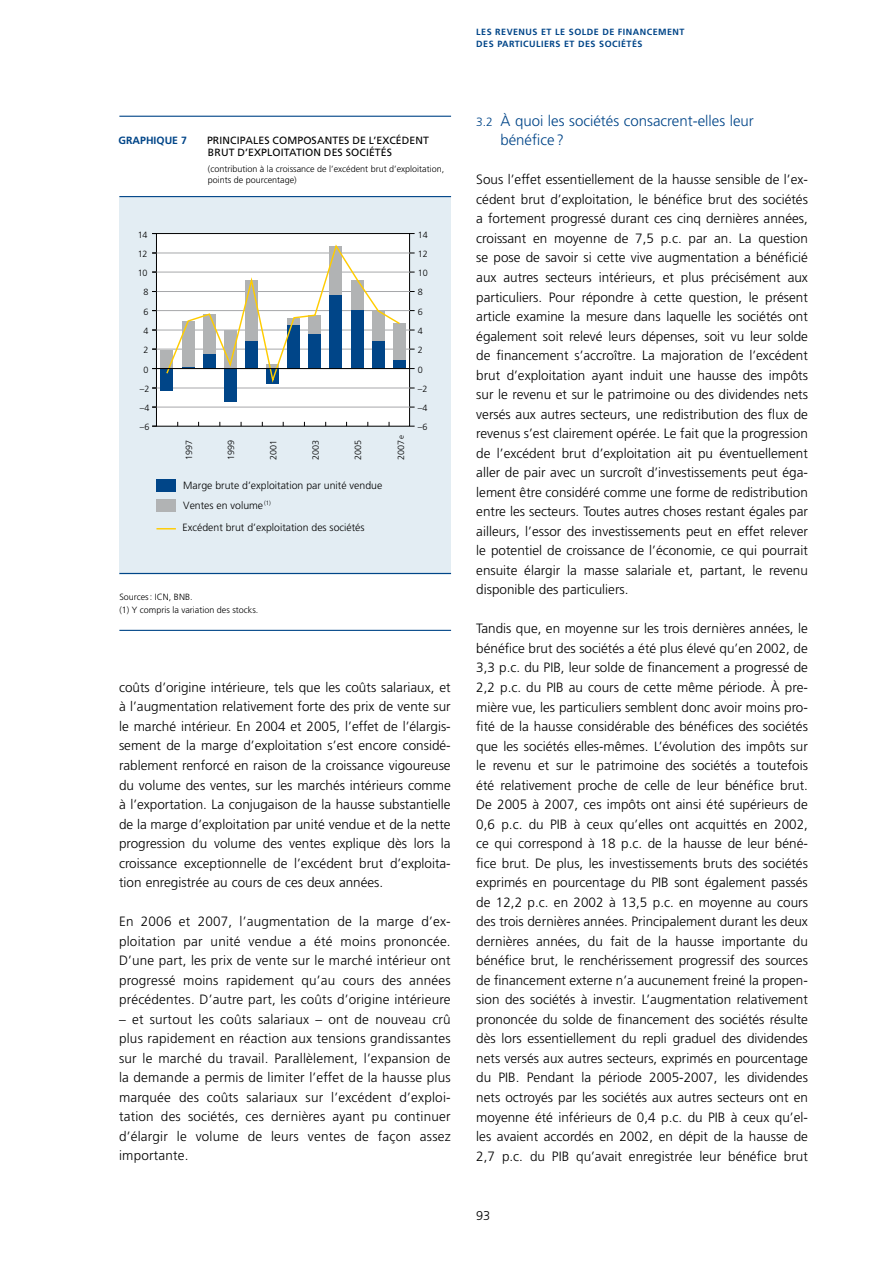
<style>
.page{position:relative;width:893px;height:1263px;background:#fff}
.page>*{position:absolute;margin:0;border:0;box-sizing:border-box;transform-origin:0 0}
.t1{font:300 15px/19.5px "Frutiger LT";color:#004588}
.t2{font:300 13.5px/19.5px "Frutiger LT";color:#000;text-align:justify}
.t3{font:300 12.75px "Frutiger LT";color:#000}
.t4{font:300 10.5px "Frutiger LT";color:#000}
.t5{font:10.5px/12px "Frutiger LT";letter-spacing:.01em;color:#000}
.t6{font:700 10.5px "Frutiger LT";color:#004588}
.t7{font:300 9px/19.2px "Frutiger LT";color:#000}
.t8{font:700 9px/12px "Frutiger LT";letter-spacing:.05em;color:#004588}
.t9{font:300 7.8px "Frutiger LT";color:#000}
.s1{font-size:12px}
</style>
<div class="page">
<div style="left:119px;top:196px;width:332px;height:378px;background:#e3edf3"></div>
<div style="left:156px;top:234px;width:254px;height:192px;background:#fff"></div>
<div style="left:156px;top:233px;width:254px;height:194px;border:1px solid #000"></div>
<hr style="left:156px;top:253px;width:254px;height:1px;background:#a7a8aa">
<hr style="left:156px;top:272px;width:254px;height:1px;background:#a7a8aa">
<hr style="left:156px;top:291px;width:254px;height:1px;background:#a7a8aa">
<hr style="left:156px;top:310px;width:254px;height:1px;background:#a7a8aa">
<hr style="left:156px;top:330px;width:254px;height:1px;background:#a7a8aa">
<hr style="left:156px;top:349px;width:254px;height:1px;background:#a7a8aa">
<hr style="left:156px;top:388px;width:254px;height:1px;background:#a7a8aa">
<hr style="left:156px;top:407px;width:254px;height:1px;background:#a7a8aa">
<div style="left:161px;top:350px;width:12px;height:18px;background:#b1b3b4"></div>
<div style="left:393px;top:360px;width:13px;height:8px;background:#004588"></div>
<div style="left:393px;top:324px;width:13px;height:36px;background:#b1b3b4"></div>
<div style="left:161px;top:369px;width:12px;height:22px;background:#004588"></div>
<div style="left:224px;top:369px;width:12px;height:33px;background:#004588"></div>
<svg style="left:165px;top:244px;width:236px;height:141px"></svg>
<hr style="left:156px;top:368px;width:254px;height:1px;background:#000">
<div style="left:156px;top:479px;width:20px;height:13px;background:#004588"></div>
<div style="left:156px;top:499px;width:20px;height:12px;background:#b1b3b4"></div>
<svg style="left:156px;top:528px;width:20px;height:1px"></svg>
<hr style="left:119px;top:196px;width:332px;height:1px;background:#004588">
<hr style="left:119px;top:116px;width:332px;height:1px;background:#004588">
<hr style="left:119px;top:573px;width:332px;height:1px;background:#004588">
<hr style="left:119px;top:630px;width:332px;height:1px;background:#004588">
<p class="t8" style="left:476px;top:26px;width:210px">LES REVENUS ET LE SOLDE DE FINANCEMENT<br>DES PARTICULIERS ET DES SOCIÉTÉS</p>
<p class="t6" style="left:119px;top:134px;width:70px">GRAPHIQUE 7</p>
<p class="t5" style="left:207px;top:134px;width:224px">PRINCIPALES COMPOSANTES DE L’EXCÉDENT<br>BRUT D’EXPLOITATION DES SOCIÉTÉS</p>
<p class="t7" style="left:208px;top:164px;width:238px;line-height:10.5px">(contribution à la croissance de l’excédent brut d’exploitation, points de pourcentage)</p>
<p class="t7" style="left:138px;top:225px;width:11px">14</p>
<p class="t7" style="left:418px;top:225px;width:11px">14<br>12<br>10<br>8<br>6<br>4<br>2<br>0 –2 –4 –6</p>
<p class="t7" style="left:180px;top:460px;width:21px;rotate:-90deg">1997</p>
<p class="t7" style="left:222px;top:460px;width:21px;rotate:-90deg">1999</p>
<p class="t7" style="left:264px;top:460px;width:21px;rotate:-90deg">2001</p>
<p class="t7" style="left:306px;top:460px;width:21px;rotate:-90deg">2003</p>
<p class="t7" style="left:349px;top:460px;width:21px;rotate:-90deg">2005</p>
<p class="t7" style="left:392px;top:460px;width:21px;rotate:-90deg">2007</p>
<p class="t7" style="left:138px;top:244px;width:11px">12</p>
<p class="t7" style="left:138px;top:263px;width:11px">10</p>
<p class="t7" style="left:144px;top:283px;width:7px">8</p>
<p class="t7" style="left:144px;top:302px;width:7px">6</p>
<p class="t7" style="left:144px;top:321px;width:7px">4</p>
<p class="t7" style="left:144px;top:340px;width:7px">2</p>
<p class="t7" style="left:144px;top:360px;width:7px">0</p>
<p class="t7" style="left:140px;top:379px;width:11px">–2</p>
<p class="t7" style="left:140px;top:398px;width:11px">–4</p>
<p class="t7" style="left:140px;top:417px;width:11px">–6</p>
<p class="t9" style="left:397px;top:439px;width:5px;rotate:-90deg">e</p>
<p class="t4" style="left:183px;top:479px;width:200px">Marge brute d’exploitation par unité vendue</p>
<p class="t4" style="left:183px;top:521px;width:184px">Excédent brut d’exploitation des sociétés</p>
<p class="t4" style="left:183px;top:499px;width:89px">Ventes en volume<sup>(1)</sup></p>
<p class="t7" style="left:119px;top:590px;width:141px;line-height:12.8px">Sources: ICN, BNB.<br>(1) Y compris la variation des stocks.</p>
<p class="t2" style="left:119px;top:678px;width:333px">coûts d’origine intérieure, tels que les coûts salariaux, et à l’augmentation relativement forte des prix de vente sur le marché intérieur. En 2004 et 2005, l’effet de l’élargis&shy;sement de la marge d’exploitation s’est encore considé&shy;rablement renforcé en raison de la croissance vigoureuse du volume des ventes, sur les marchés intérieurs comme à l’exportation. La conjugaison de la hausse substantielle de la marge d’exploitation par unité vendue et de la nette progression du volume des ventes explique dès lors la croissance exceptionnelle de l’excédent brut d’exploita&shy;tion enregistrée au cours de ces deux années.</p>
<p class="t2" style="left:119px;top:912px;width:333px">En 2006 et 2007, l’augmentation de la marge d’ex&shy;ploitation par unité vendue a été moins prononcée.<br>D’une part, les prix de vente sur le marché intérieur ont progressé moins rapidement qu’au cours des années précédentes. D’autre part, les coûts d’origine intérieure</p>
<p class="t2" style="left:119px;top:1009px;width:333px">– et surtout les coûts salariaux – ont de nouveau crû plus rapidement en réaction aux tensions grandissantes sur le marché du travail. Parallèlement, l’expansion de la demande a permis de limiter l’effet de la hausse plus marquée des coûts salariaux sur l’excédent d’exploi&shy;tation des sociétés, ces dernières ayant pu continuer d’élargir le volume de leurs ventes de façon assez importante.</p>
<p class="t1" style="left:500px;top:111px;width:255px;text-indent:-24px"><span class="s1">3.2</span> À quoi les sociétés consacrent-elles leur bénéfice?</p>
<p class="t2" style="left:476px;top:170px;width:333px">Sous l’effet essentiellement de la hausse sensible de l’ex&shy;cédent brut d’exploitation, le bénéfice brut des sociétés a fortement progressé durant ces cinq dernières années, croissant en moyenne de 7,5 p.c. par an. La question se pose de savoir si cette vive augmentation a bénéficié aux autres secteurs intérieurs, et plus précisément aux particuliers. Pour répondre à cette question, le présent article examine la mesure dans laquelle les sociétés ont également soit relevé leurs dépenses, soit vu leur solde de financement s’accroître. La majoration de l’excédent brut d’exploitation ayant induit une hausse des impôts sur le revenu et sur le patrimoine ou des dividendes nets versés aux autres secteurs, une redistribution des flux de revenus s’est clairement opérée. Le fait que la progression de l’excédent brut d’exploitation ait pu éventuellement aller de pair avec un surcroît d’investissements peut éga&shy;lement être considéré comme une forme de redistribution entre les secteurs. Toutes autres choses restant égales par ailleurs, l’essor des investissements peut en effet relever le potentiel de croissance de l’économie, ce qui pourrait ensuite élargir la masse salariale et, partant, le revenu disponible des particuliers.</p>
<p class="t2" style="left:476px;top:619px;width:333px">Tandis que, en moyenne sur les trois dernières années, le bénéfice brut des sociétés a été plus élevé qu’en 2002, de 3,3 p.c. du PIB, leur solde de financement a progressé de 2,2 p.c. du PIB au cours de cette même période. À pre&shy;mière vue, les particuliers semblent donc avoir moins pro&shy;fité de la hausse considérable des bénéfices des sociétés que les sociétés elles-mêmes. L’évolution des impôts sur le revenu et sur le patrimoine des sociétés a toutefois été relativement proche de celle de leur bénéfice brut.<br>De 2005 à 2007, ces impôts ont ainsi été supérieurs de 0,6 p.c. du PIB à ceux qu’elles ont acquittés en 2002, ce qui correspond à 18 p.c. de la hausse de leur béné&shy;fice brut. De plus, les investissements bruts des sociétés exprimés en pourcentage du PIB sont également passés de 12,2 p.c. en 2002 à 13,5 p.c. en moyenne au cours des trois dernières années. Principalement durant les deux dernières années, du fait de la hausse importante du bénéfice brut, le renchérissement progressif des sources de financement externe n’a aucunement freiné la propen&shy;sion des sociétés à investir. L’augmentation relativement prononcée du solde de financement des sociétés résulte dès lors essentiellement du repli graduel des dividendes nets versés aux autres secteurs, exprimés en pourcentage du PIB. Pendant la période 2005-2007, les dividendes nets octroyés par les sociétés aux autres secteurs ont en moyenne été inférieurs de 0,4 p.c. du PIB à ceux qu’el&shy;les avaient accordés en 2002, en dépit de la hausse de 2,7 p.c. du PIB qu’avait enregistrée leur bénéfice brut</p>
<p class="t3" style="left:476px;top:1209px;width:15px">93</p>
</div>
